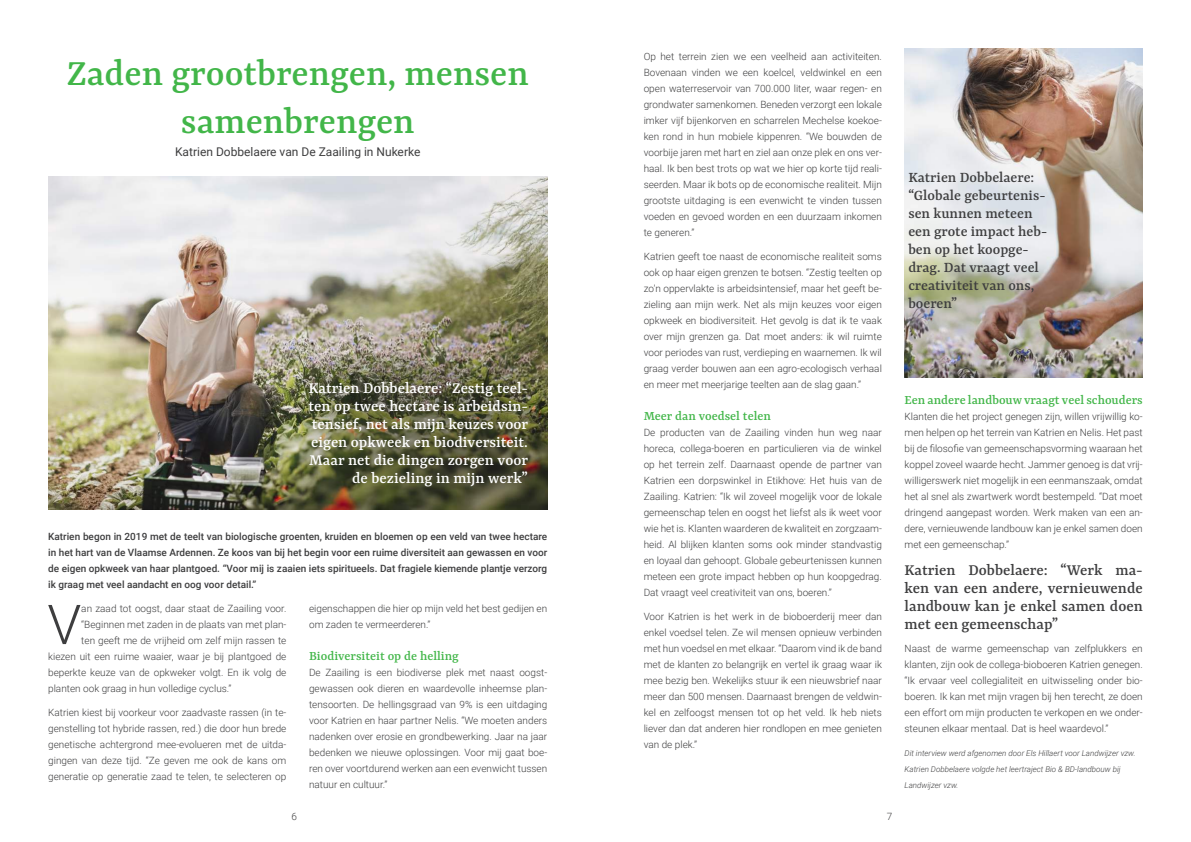
<style>
.page{position:relative;width:1191px;height:842px;background:#fff}
.page>*{position:absolute;margin:0;border:0;box-sizing:border-box;transform-origin:0 0}
.t1{font:300 55px "Roboto";color:#3e3e3f}
.t2{font:500 40px/48px "Yrsa";color:#42b649;text-align:center}
.t3{font:500 17px/18px "Yrsa";color:#fff;text-align:right}
.t4{font:500 17px/18px "Yrsa";color:#3e3e3f;text-align:justify}
.t5{font:500 16px/18px "Yrsa";color:#3e3e3f}
.t6{font:500 14px "Yrsa";color:#42b649}
.t7{font:12px "Roboto";color:#3e3e3f}
.t8{font:300 10px/16px "Roboto";color:#3e3e3f;text-align:justify}
.t9{font:500 10px/16px "Roboto";color:#3e3e3f;text-align:justify}
.t10{font:italic 300 8px/16px "Roboto";color:#3e3e3f}
</style>
<div class="page">
<img style="left:48px;top:176px;width:499px;height:333px">
<img style="left:299px;top:352px;width:243px;height:138px">
<img style="left:904px;top:48px;width:238px;height:329px">
<h2 class="t2" style="left:67px;top:52px;width:463px">Zaden grootbrengen, mensen samenbrengen</h2>
<p class="t7" style="left:175px;top:144px;width:247px">Katrien Dobbelaere van De Zaailing in Nukerke</p>
<h3 class="t3" style="left:308px;top:380px;width:221px">Katrien Dobbelaere: “Zestig teel&shy;ten op twee hectare is arbeidsin&shy;tensief, net als mijn keuzes voor eigen opkweek en biodiversiteit.<br>Maar net die dingen zorgen voor de bezieling in mijn werk”</h3>
<p class="t9" style="left:48px;top:528px;width:500px">Katrien begon in 2019 met de teelt van biologische groenten, kruiden en bloemen op een veld van twee hectare in het hart van de Vlaamse Ardennen. Ze koos van bij het begin voor een ruime diversiteit aan gewassen en voor de eigen opkweek van haar plantgoed. “Voor mij is zaaien iets spiritueels. Dat fragiele kiemende plantje verzorg ik graag met veel aandacht en oog voor detail.”</p>
<h1 class="t1" style="left:47px;top:586px;width:35px">V</h1>
<p class="t8" style="left:81px;top:600px;width:207px">an zaad tot oogst, daar staat de Zaailing voor.</p>
<p class="t8" style="left:309px;top:600px;width:240px">eigenschappen die hier op mijn veld het best gedijen en om zaden te vermeerderen.”</p>
<h3 class="t6" style="left:309px;top:648px;width:151px">Biodiversiteit op de helling</h3>
<p class="t8" style="left:309px;top:664px;width:240px">De Zaailing is een biodiverse plek met naast oogst&shy;gewassen ook dieren en waardevolle inheemse plan&shy;tensoorten. De hellingsgraad van 9% is een uitdaging voor Katrien en haar partner Nelis. “We moeten anders nadenken over erosie en grondbewerking. Jaar na jaar bedenken we nieuwe oplossingen. Voor mij gaat boe&shy;ren over voortdurend werken aan een evenwicht tussen natuur en cultuur.”</p>
<p class="t8" style="left:81px;top:616px;width:207px">“Beginnen met zaden in de plaats van met plan-</p>
<p class="t8" style="left:81px;top:632px;width:207px">ten geeft me de vrijheid om zelf mijn rassen te</p>
<p class="t8" style="left:48px;top:648px;width:240px">kiezen uit een ruime waaier, waar je bij plantgoed de</p>
<p class="t8" style="left:48px;top:664px;width:240px">beperkte keuze van de opkweker volgt. En ik volg de</p>
<p class="t8" style="left:48px;top:680px;width:185px">planten ook graag in hun volledige cyclus.”</p>
<p class="t8" style="left:48px;top:704px;width:240px">Katrien kiest bij voorkeur voor zaadvaste rassen (in te&shy;genstelling tot hybride rassen, red.) die door hun brede genetische achtergrond mee-evolueren met de uitda&shy;gingen van deze tijd. “Ze geven me ook de kans om generatie op generatie zaad te telen, te selecteren op</p>
<p class="t8" style="left:643px;top:48px;width:240px">Op het terrein zien we een veelheid aan activiteiten.<br>Bovenaan vinden we een koelcel, veldwinkel en een open waterreservoir van 700.000 liter, waar regen- en grondwater samenkomen. Beneden verzorgt een lokale imker vijf bijenkorven en scharrelen Mechelse koekoe&shy;ken rond in hun mobiele kippenren. “We bouwden de voorbije jaren met hart en ziel aan onze plek en ons ver&shy;haal. Ik ben best trots op wat we hier op korte tijd reali&shy;seerden. Maar ik bots op de economische realiteit. Mijn grootste uitdaging is een evenwicht te vinden tussen voeden en gevoed worden en een duurzaam inkomen te generen.”</p>
<p class="t8" style="left:643px;top:248px;width:240px">Katrien geeft toe naast de economische realiteit soms ook op haar eigen grenzen te botsen. “Zestig teelten op zo’n oppervlakte is arbeidsintensief, maar het geeft be&shy;zieling aan mijn werk. Net als mijn keuzes voor eigen opkweek en biodiversiteit. Het gevolg is dat ik te vaak over mijn grenzen ga. Dat moet anders: ik wil ruimte voor periodes van rust, verdieping en waarnemen. Ik wil graag verder bouwen aan een agro-ecologisch verhaal en meer met meerjarige teelten aan de slag gaan.”</p>
<h3 class="t6" style="left:643px;top:408px;width:129px">Meer dan voedsel telen</h3>
<p class="t8" style="left:643px;top:424px;width:240px">De producten van de Zaailing vinden hun weg naar horeca, collega-boeren en particulieren via de winkel op het terrein zelf. Daarnaast opende de partner van Katrien een dorpswinkel in Etikhove: Het huis van de Zaailing. Katrien: “Ik wil zoveel mogelijk voor de lokale gemeenschap telen en oogst het liefst als ik weet voor wie het is. Klanten waarderen de kwaliteit en zorgzaam&shy;heid. Al blijken klanten soms ook minder standvastig en loyaal dan gehoopt. Globale gebeurtenissen kunnen meteen een grote impact hebben op hun koopgedrag.<br>Dat vraagt veel creativiteit van ons, boeren.”</p>
<p class="t8" style="left:643px;top:608px;width:240px">Voor Katrien is het werk in de bioboerderij meer dan enkel voedsel telen. Ze wil mensen opnieuw verbinden met hun voedsel en met elkaar. “Daarom vind ik de band met de klanten zo belangrijk en vertel ik graag waar ik mee bezig ben. Wekelijks stuur ik een nieuwsbrief naar meer dan 500 mensen. Daarnaast brengen de veldwin&shy;kel en zelfoogst mensen tot op het veld. Ik heb niets liever dan dat anderen hier rondlopen en mee genieten van de plek.”</p>
<p class="t8" style="left:291px;top:808px;width:7px">6</p>
<p class="t8" style="left:887px;top:808px;width:7px">7</p>
<h3 class="t5" style="left:908px;top:169px;width:140px">Katrien Dobbelaere: “Globale gebeurtenis&shy;sen kunnen meteen een grote impact heb&shy;ben op het koopge&shy;drag. Dat vraagt veel creativiteit van ons, boeren”</h3>
<h3 class="t6" style="left:904px;top:392px;width:240px">Een andere landbouw vraagt veel schouders</h3>
<p class="t8" style="left:904px;top:408px;width:240px">Klanten die het project genegen zijn, willen vrijwillig ko&shy;men helpen op het terrein van Katrien en Nelis. Het past bij de filosofie van gemeenschapsvorming waaraan het koppel zoveel waarde hecht. Jammer genoeg is dat vrij&shy;willigerswerk niet mogelijk in een eenmanszaak, omdat het al snel als zwartwerk wordt bestempeld. “Dat moet dringend aangepast worden. Werk maken van een an&shy;dere, vernieuwende landbouw kan je enkel samen doen met een gemeenschap.”</p>
<h3 class="t4" style="left:904px;top:561px;width:240px">Katrien Dobbelaere: “Werk ma&shy;ken van een andere, vernieuwende landbouw kan je enkel samen doen met een gemeenschap”</h3>
<p class="t8" style="left:904px;top:640px;width:240px">Naast de warme gemeenschap van zelfplukkers en klanten, zijn ook de collega-bioboeren Katrien genegen. “Ik ervaar veel collegialiteit en uitwisseling onder bio&shy;boeren. Ik kan met mijn vragen bij hen terecht, ze doen een effort om mijn producten te verkopen en we onder&shy;steunen elkaar mentaal. Dat is heel waardevol.”</p>
<p class="t10" style="left:904px;top:745px;width:232px">Dit interview werd afgenomen door Els Hillaert voor Landwijzer vzw.<br>Katrien Dobbelaere volgde het leertraject Bio &amp; BD-landbouw bij<br>Landwijzer vzw.</p>
</div>
